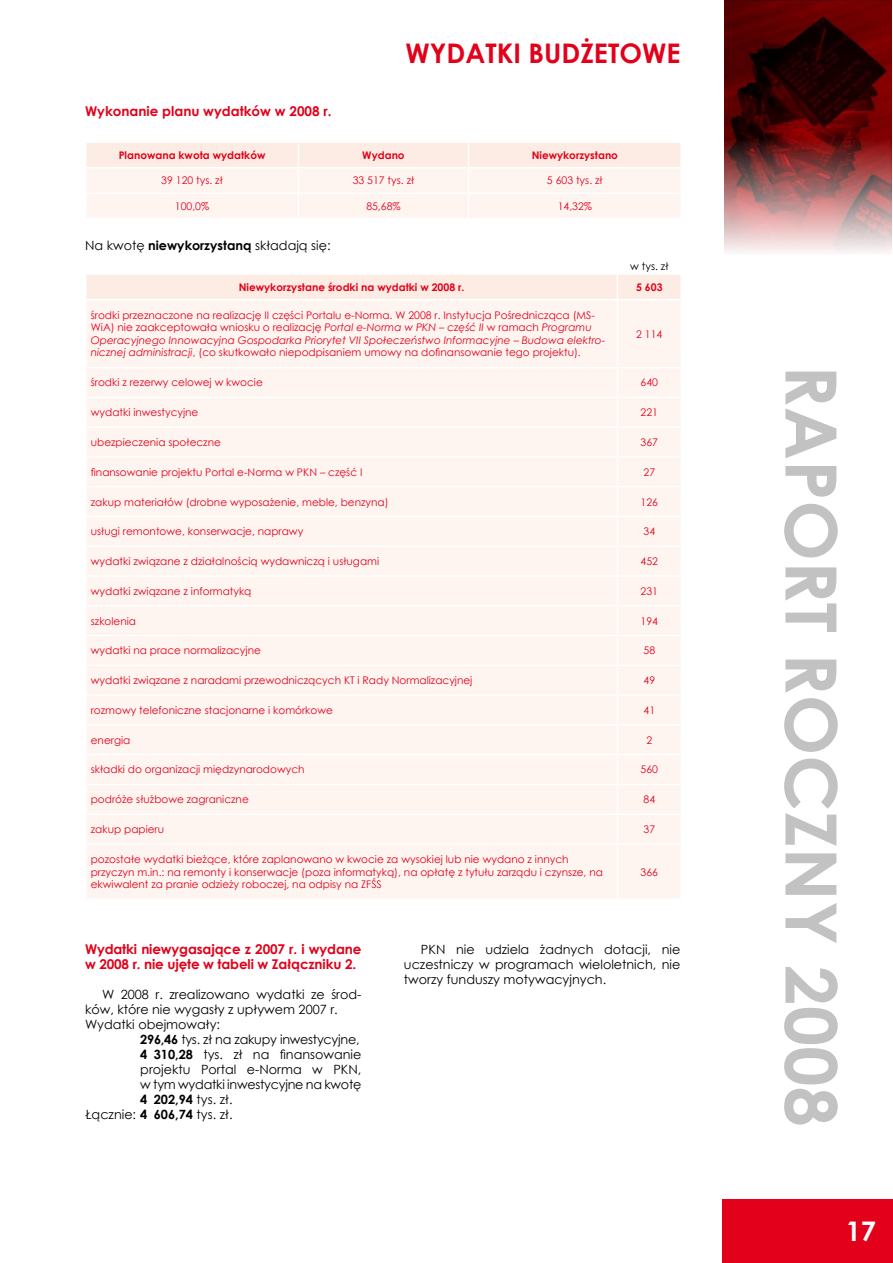
<style>
.page{position:relative;width:893px;height:1263px;background:#fff}
.page>*{position:absolute;margin:0;border:0;box-sizing:border-box;transform-origin:0 0}
.t1{font:700 70.95px "Century Gothic";color:#c2c2c2}
.t2{font:700 27px "Century Gothic";color:#e2001a}
.t3{font:700 27px "Century Gothic";color:#fff}
.t4{font:700 13.5px/15px "Century Gothic";letter-spacing:-.01em;color:#e2001a}
.t5{font:12.75px/15px "Century Gothic";color:#000;text-align:justify}
.t6{font:12.75px "Century Gothic";letter-spacing:-.02em;color:#000}
.t7{font:700 12.75px "Century Gothic";color:#000}
.t8{font:10.5px/12.6px "Century Gothic";color:#e2001a}
.t9{font:700 10.5px "Century Gothic";color:#e2001a}
.t10{font:10.5px "Century Gothic";color:#000}
.s1{font-weight:700}
.s2{font-style:italic}
.s3{font-weight:400}
</style>
<div class="page">
<img style="left:724px;top:0;width:168px;height:253px">
<svg style="left:86px;top:143px;width:595px;height:75px"></svg>
<hr style="left:680px;top:194px;width:2px;height:24px;background:#fff">
<div style="left:87px;top:301px;width:593px;height:597px;background:#fef5f1"></div>
<div style="left:86px;top:275px;width:594px;height:24px;background:#fdece3"></div>
<hr style="left:617px;top:300px;width:1px;height:67px;background:#fff">
<hr style="left:85px;top:367px;width:532px;height:1px;background:#fff">
<hr style="left:617px;top:367px;width:65px;height:1px;background:#fff">
<hr style="left:85px;top:397px;width:532px;height:1px;background:#fff">
<hr style="left:617px;top:397px;width:65px;height:1px;background:#fff">
<hr style="left:85px;top:426px;width:532px;height:2px;background:#fff">
<hr style="left:617px;top:426px;width:65px;height:2px;background:#fff">
<hr style="left:85px;top:456px;width:532px;height:2px;background:#fff">
<hr style="left:617px;top:456px;width:65px;height:2px;background:#fff">
<hr style="left:85px;top:486px;width:532px;height:1px;background:#fff">
<hr style="left:617px;top:486px;width:65px;height:1px;background:#fff">
<hr style="left:85px;top:516px;width:532px;height:1px;background:#fff">
<hr style="left:617px;top:516px;width:65px;height:1px;background:#fff">
<hr style="left:85px;top:545px;width:532px;height:2px;background:#fff">
<hr style="left:617px;top:545px;width:65px;height:2px;background:#fff">
<hr style="left:85px;top:575px;width:532px;height:2px;background:#fff">
<hr style="left:617px;top:575px;width:65px;height:2px;background:#fff">
<hr style="left:85px;top:605px;width:532px;height:1px;background:#fff">
<hr style="left:617px;top:605px;width:65px;height:1px;background:#fff">
<hr style="left:85px;top:635px;width:532px;height:1px;background:#fff">
<hr style="left:617px;top:635px;width:65px;height:1px;background:#fff">
<hr style="left:85px;top:665px;width:532px;height:1px;background:#fff">
<hr style="left:617px;top:665px;width:65px;height:1px;background:#fff">
<hr style="left:85px;top:694px;width:532px;height:2px;background:#fff">
<hr style="left:617px;top:694px;width:65px;height:2px;background:#fff">
<hr style="left:85px;top:724px;width:532px;height:2px;background:#fff">
<hr style="left:617px;top:724px;width:65px;height:2px;background:#fff">
<hr style="left:85px;top:754px;width:532px;height:1px;background:#fff">
<hr style="left:617px;top:754px;width:65px;height:1px;background:#fff">
<hr style="left:85px;top:784px;width:532px;height:1px;background:#fff">
<hr style="left:617px;top:784px;width:65px;height:1px;background:#fff">
<hr style="left:85px;top:813px;width:532px;height:2px;background:#fff">
<hr style="left:617px;top:813px;width:65px;height:2px;background:#fff">
<svg style="left:617px;top:368px;width:1px;height:475px"></svg>
<hr style="left:85px;top:843px;width:532px;height:2px;background:#fff">
<hr style="left:617px;top:843px;width:65px;height:2px;background:#fff">
<hr style="left:617px;top:845px;width:1px;height:53px;background:#fff">
<div style="left:723px;top:1199px;width:170px;height:64px;background:#e2001a"></div>
<h2 class="t2" style="left:405px;top:32px;width:20px">WYDAT</h2>
<h2 class="t2" style="left:497px;top:32px;width:50px">KI BUDŻETOWE</h2>
<p class="t4" style="left:85px;top:103px;width:248px">Wykonanie planu wydatków w 2008 r.</p>
<p class="t9" style="left:119px;top:147px;width:148px">Planowana kwota wydatków</p>
<p class="t9" style="left:362px;top:147px;width:44px">Wydano</p>
<p class="t9" style="left:532px;top:147px;width:88px">Niewykorzystano</p>
<p class="t8" style="left:161px;top:174px;width:63px">39 120 tys. zł</p>
<p class="t8" style="left:353px;top:174px;width:63px">33 517 tys. zł</p>
<p class="t8" style="left:547px;top:174px;width:57px">5 603 tys. zł</p>
<p class="t8" style="left:175px;top:200px;width:36px">100,0%</p>
<p class="t8" style="left:366px;top:200px;width:36px">85,68%</p>
<p class="t8" style="left:558px;top:200px;width:36px">14,32%</p>
<p class="t5" style="left:85px;top:238px;width:247px">Na kwotę <span class="s1">niewykorzystaną</span> składają się:</p>
<p class="t10" style="left:630px;top:258px;width:40px">w tys. zł</p>
<p class="t9" style="left:239px;top:279px;width:227px">N iewykorzystane środki na wydatki w 2008 r.</p>
<p class="t9" style="left:636px;top:279px;width:28px">5 603</p>
<p class="t8" style="left:91px;top:308px;width:516px">środki przeznaczone na realizację II części Portalu e-Norma. W 2008 r. Instytucja Pośrednicząca (MS-WiA) nie zaakceptowała wniosku o realizację <span class="s2">Portal e-Norma w PKN – część II</span> w ramach <span class="s2">Programu Operacyjnego Innowacyjna Gospodarka Priorytet VII Społeczeństwo Informacyjne – Budowa elektro&shy;nicznej administracji</span>, (co skutkowało niepodpisaniem umowy na dofinansowanie tego projektu).</p>
<p class="t8" style="left:636px;top:327px;width:28px">2 114</p>
<p class="t8" style="left:91px;top:376px;width:174px">środki z rezerwy celowej w kwocie</p>
<p class="t8" style="left:641px;top:376px;width:19px">640</p>
<p class="t8" style="left:91px;top:406px;width:109px">wydatki inwestycyjne</p>
<p class="t8" style="left:641px;top:406px;width:19px">221</p>
<p class="t8" style="left:91px;top:436px;width:132px">ubezpieczenia społeczne</p>
<p class="t8" style="left:641px;top:436px;width:19px">367</p>
<p class="t8" style="left:91px;top:465px;width:273px">finansowanie projektu Portal e-Norma w PKN – część I</p>
<p class="t8" style="left:643px;top:465px;width:13px">27</p>
<p class="t8" style="left:91px;top:495px;width:299px">zakup materiałów (drobne wyposażenie, meble, benzyna)</p>
<p class="t8" style="left:641px;top:495px;width:19px">126</p>
<p class="t8" style="left:91px;top:525px;width:214px">usługi remontowe, konserwacje, naprawy</p>
<p class="t8" style="left:643px;top:525px;width:13px">34</p>
<p class="t8" style="left:91px;top:555px;width:290px">wydatki związane z działalnością wydawniczą i usługami</p>
<p class="t8" style="left:641px;top:555px;width:19px">452</p>
<p class="t8" style="left:91px;top:585px;width:162px">wydatki związane z informatyką</p>
<p class="t8" style="left:641px;top:585px;width:19px">231</p>
<p class="t8" style="left:91px;top:614px;width:47px">szkolenia</p>
<p class="t8" style="left:641px;top:614px;width:19px">194</p>
<p class="t8" style="left:91px;top:644px;width:172px">wydatki na prace normalizacyjne</p>
<p class="t8" style="left:643px;top:644px;width:13px">58</p>
<p class="t8" style="left:91px;top:674px;width:383px">wydatki związane z naradami przewodniczących KT i Rady Normalizacyjnej</p>
<p class="t8" style="left:643px;top:674px;width:13px">49</p>
<p class="t8" style="left:91px;top:704px;width:244px">rozmowy telefoniczne stacjonarne i komórkowe</p>
<p class="t8" style="left:643px;top:704px;width:13px">41</p>
<p class="t8" style="left:91px;top:733px;width:41px">energia</p>
<p class="t8" style="left:646px;top:733px;width:7px">2</p>
<p class="t8" style="left:91px;top:763px;width:215px">składki do organizacji międzynarodowych</p>
<p class="t8" style="left:641px;top:763px;width:19px">560</p>
<p class="t8" style="left:91px;top:793px;width:160px">podróże służbowe zagraniczne</p>
<p class="t8" style="left:643px;top:793px;width:13px">84</p>
<p class="t8" style="left:91px;top:823px;width:75px">zakup papieru</p>
<p class="t8" style="left:643px;top:823px;width:13px">37</p>
<p class="t8" style="left:91px;top:853px;width:514px">pozostałe wydatki bieżące, które zaplanowano w kwocie za wysokiej lub nie wydano z innych przyczyn m.in.: na remonty i konserwacje (poza informatyką), na opłatę z tytułu zarządu i czynsze, na ekwiwalent za pranie odzieży roboczej, na odpisy na ZFŚS</p>
<p class="t8" style="left:641px;top:865px;width:19px">366</p>
<p class="t4" style="left:85px;top:941px;width:278px">Wydatki niewygasające z 2007 r. i wydane w 2008 r. nie ujęte w tabeli w Załączniku 2.</p>
<p class="t5" style="left:102px;top:987px;width:261px">W 2008 r. zrealizowano wydatki ze środ-</p>
<p class="t5" style="left:85px;top:1002px;width:254px">ków, które nie wygasły z upływem 2007 r.</p>
<p class="t5" style="left:85px;top:1017px;width:137px">Wydatki obejmowały:</p>
<p class="t6" style="left:140px;top:1031px;width:221px"><span class="s1">296,46</span> tys. zł na zakupy inwestycyjne,</p>
<p class="t5" style="left:140px;top:1047px;width:223px"><span class="s1">4 310,28</span> tys. zł na finansowanie</p>
<p class="t5" style="left:140px;top:1062px;width:223px">projektu Portal e-Norma w PKN,</p>
<p class="t6" style="left:140px;top:1076px;width:223px">w tym wydatki inwestycyjne na kwotę</p>
<p class="t7" style="left:140px;top:1090px;width:94px">4 202,94 <span class="s3">tys. zł.</span></p>
<p class="t5" style="left:85px;top:1107px;width:149px">Łącznie: <span class="s1">4 606,74</span> tys. zł.</p>
<p class="t5" style="left:404px;top:941px;width:278px;text-indent:17px">PKN nie udziela żadnych dotacji, nie uczestniczy w programach wieloletnich, nie tworzy funduszy motywacyjnych.</p>
<h1 class="t1" style="left:856px;top:365px;width:763px;rotate:90deg">RAPORT ROCZNY 2008</h1>
<h2 class="t3" style="left:846px;top:1210px;width:32px">17</h2>
</div>
